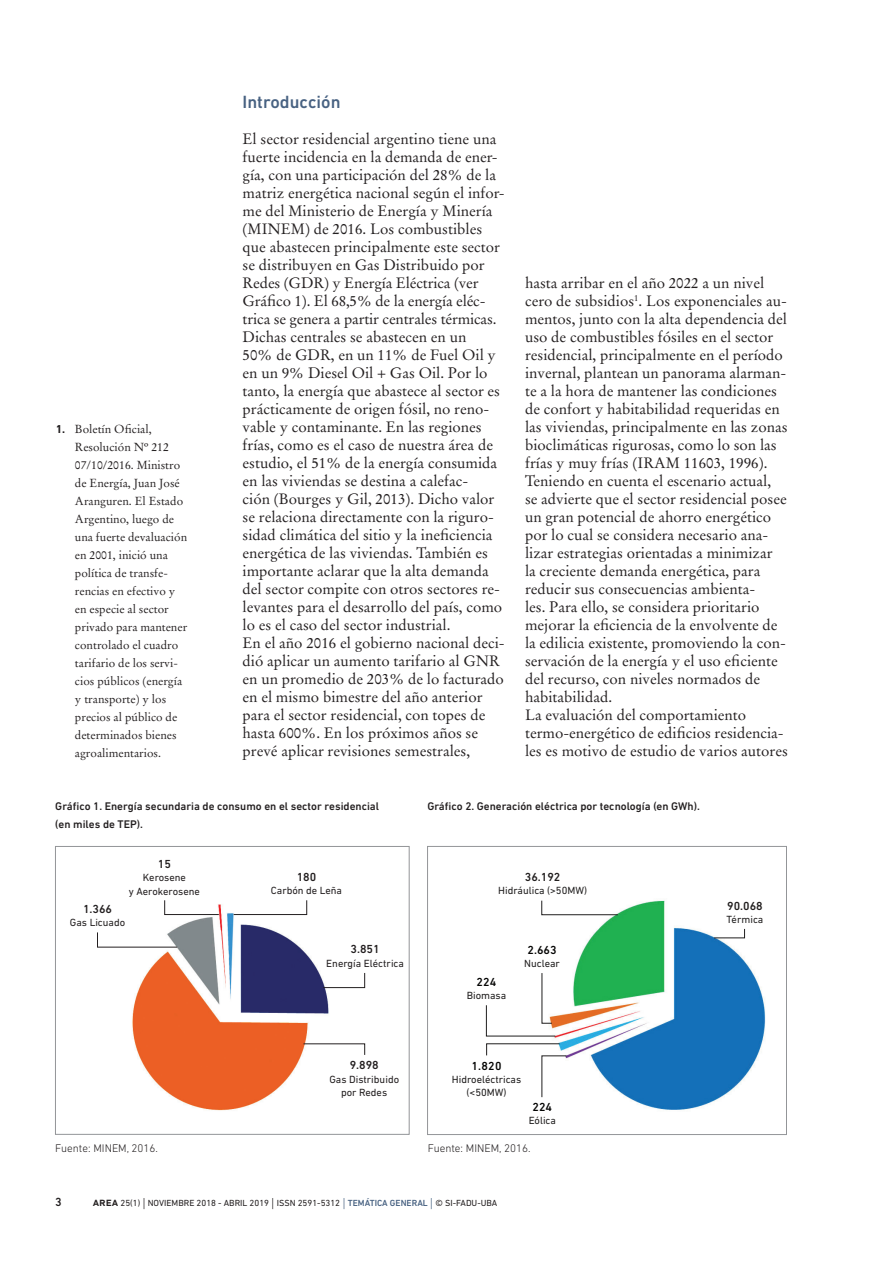
<style>
.page{position:relative;width:893px;height:1263px;background:#fff}
.page>*{position:absolute;margin:0;border:0;box-sizing:border-box;transform-origin:0 0}
._25_1º_SUBTÍTULO{font:500 18px "DIN Next LT Pro";color:#486282}
.TEXTO_PRINCIPAL{font:15px/18px "Stempel Garamond LT Std";color:#231f20}
._25_TEXTO_PRINCIPAL{font:15px/18px "Stempel Garamond LT Std";color:#231f20}
.t1{font:500 12px "DIN Next LT Pro";color:#231f20}
.t2{font:500 11.85px "DIN Next LT Pro";color:#231f20}
.t3{font:500 11.85px "DIN Next LT Pro";letter-spacing:.01em;color:#050504}
.t4{font:500 11.85px "DIN Next LT Pro";color:#211e1e}
._25_NOTA_AL_PIE{font:11.7px/18px "Stempel Garamond LT Std";color:#231f20}
._25_EPÍGRAFE{font:500 11.25px "DIN Next LT Pro";color:#231f20}
._25_EPÍGRAFE-2{font:300 11.25px "DIN Next LT Pro";color:#231f20}
.t5{font:10.5px/13.2px "DIN Next LT Pro";color:#231f20;text-align:center}
.t6{font:10.5px/13.2px "DIN Next LT Pro";color:#201e1e;text-align:center}
.t7{font:9px "DIN Next LT Pro";color:#231f20}
.s1{font-family:"DIN Next LT Pro";font-weight:700}
.s2{font-weight:500;font-size:12px}
.s3{font-weight:300;font-size:13.5px}
.s4{font-weight:300;font-size:13.5px;color:#486282}
.s5{font-weight:500;color:#486282}
</style>
<div class="page">
<img style="left:132px;top:902px;width:187px;height:209px">
<svg style="left:164px;top:900px;width:55px;height:15px"></svg>
<svg style="left:97px;top:932px;width:81px;height:16px"></svg>
<svg style="left:233px;top:900px;width:74px;height:15px"></svg>
<svg style="left:303px;top:972px;width:62px;height:83px"></svg>
<img style="left:618px;top:900px;width:148px;height:210px">
<svg style="left:486px;top:900px;width:132px;height:198px"></svg>
<svg style="left:714px;top:928px;width:31px;height:10px"></svg>
<div style="left:55px;top:846px;width:354px;height:288px;border:1px solid #939598"></div>
<div style="left:427px;top:846px;width:360px;height:289px;border:1px solid #939598"></div>
<p class="_25_NOTA_AL_PIE" style="left:75px;top:420px;width:114px;text-indent:-19px"><span class="s1">1.</span> Boletín Oficial,<br>Resolución Nº 212<br>07/10/2016. Ministro de Energía, Juan José<br>Aranguren. El Estado<br>Argentino, luego de una fuerte devaluación en 2001, inició una política de transfe&shy;rencias en efectivo y en especie al sector privado para mantener controlado el cuadro tarifario de los servi&shy;cios públicos (energía y transporte) y los precios al público de determinados bienes agroalimentarios.</p>
<p class="_25_1º_SUBTÍTULO" style="left:243px;top:92px;width:99px">Introducción</p>
<p class="_25_TEXTO_PRINCIPAL" style="left:243px;top:130px;width:264px">El sector residencial argentino tiene una fuerte incidencia en la demanda de ener&shy;gía, con una participación del 28% de la matriz energética nacional según el infor&shy;me del Ministerio de Energía y Minería (MINEM) de 2016. Los combustibles que abastecen principalmente este sector se distribuyen en Gas Distribuido por Redes (GDR) y Energía Eléctrica (ver Gráfico 1). El 68,5% de la energía eléc&shy;trica se genera a partir centrales térmicas.<br>Dichas centrales se abastecen en un<br>50% de GDR, en un 11% de Fuel Oil y en un 9% Diesel Oil + Gas Oil. Por lo tanto, la energía que abastece al sector es prácticamente de origen fósil, no reno&shy;vable y contaminante. En las regiones frías, como es el caso de nuestra área de estudio, el 51% de la energía consumida en las viviendas se destina a calefac-<br>ción (Bourges y Gil, 2013). Dicho valor se relaciona directamente con la riguro&shy;sidad climática del sitio y la ineficiencia energética de las viviendas. También es importante aclarar que la alta demanda del sector compite con otros sectores re&shy;levantes para el desarrollo del país, como lo es el caso del sector industrial.</p>
<p class="TEXTO_PRINCIPAL" style="left:243px;top:634px;width:264px">En el año 2016 el gobierno nacional deci&shy;dió aplicar un aumento tarifario al GNR en un promedio de 203% de lo facturado en el mismo bimestre del año anterior para el sector residencial, con topes de hasta 600%. En los próximos años se prevé aplicar revisiones semestrales,</p>
<p class="TEXTO_PRINCIPAL" style="left:525px;top:274px;width:264px">hasta arribar en el año 2022 a un nivel cero de subsidios<sup>1</sup>. Los exponenciales au&shy;mentos, junto con la alta dependencia del uso de combustibles fósiles en el sector residencial, principalmente en el período invernal, plantean un panorama alarman&shy;te a la hora de mantener las condiciones de confort y habitabilidad requeridas en las viviendas, principalmente en las zonas bioclimáticas rigurosas, como lo son las frías y muy frías (IRAM 11603, 1996).</p>
<p class="TEXTO_PRINCIPAL" style="left:525px;top:472px;width:263px">Teniendo en cuenta el escenario actual, se advierte que el sector residencial posee un gran potencial de ahorro energético por lo cual se considera necesario ana&shy;lizar estrategias orientadas a minimizar la creciente demanda energética, para reducir sus consecuencias ambienta-<br>les. Para ello, se considera prioritario mejorar la eficiencia de la envolvente de la edilicia existente, promoviendo la con&shy;servación de la energía y el uso eficiente del recurso, con niveles normados de habitabilidad.</p>
<p class="TEXTO_PRINCIPAL" style="left:525px;top:706px;width:264px">La evaluación del comportamiento termo-energético de edificios residencia&shy;les es motivo de estudio de varios autores</p>
<p class="_25_EPÍGRAFE" style="left:55px;top:800px;width:325px">Gráfico 1. Energía secundaria de consumo en el sector residencial</p>
<p class="_25_EPÍGRAFE" style="left:55px;top:818px;width:89px">(en miles de TEP).</p>
<p class="t2" style="left:158px;top:857px;width:15px">15</p>
<p class="t5" style="left:129px;top:871px;width:72px">Kerosene<br>y Aerokerosene</p>
<p class="t2" style="left:83px;top:902px;width:31px">1.366</p>
<p class="t5" style="left:70px;top:916px;width:57px">Gas Licuado</p>
<p class="t2" style="left:297px;top:870px;width:21px">180</p>
<p class="t5" style="left:271px;top:884px;width:73px">Carbón de Leña</p>
<p class="t2" style="left:351px;top:942px;width:31px">3.851</p>
<p class="t5" style="left:326px;top:956px;width:79px">Energía Eléctrica</p>
<p class="_25_EPÍGRAFE" style="left:427px;top:800px;width:274px">Gráfico 2. Generación eléctrica por tecnología (en GWh).</p>
<p class="t4" style="left:525px;top:870px;width:37px">36.192</p>
<p class="t6" style="left:498px;top:884px;width:90px">Hidráulica (&gt;50MW)</p>
<p class="t3" style="left:476px;top:975px;width:22px">224</p>
<p class="t6" style="left:467px;top:988px;width:41px">Biomasa</p>
<p class="t3" style="left:527px;top:943px;width:31px">2.663</p>
<p class="t6" style="left:524px;top:956px;width:37px">Nuclear</p>
<p class="_25_EPÍGRAFE-2" style="left:55px;top:1142px;width:104px">Fuente: MINEM, 2016.</p>
<p class="t2" style="left:350px;top:1058px;width:31px">9.898</p>
<p class="t5" style="left:329px;top:1072px;width:71px">Gas Distribuido por Redes</p>
<p class="t3" style="left:472px;top:1059px;width:32px">1.820</p>
<p class="t6" style="left:452px;top:1073px;width:71px">Hidroeléctricas (&lt;50MW)</p>
<p class="t3" style="left:533px;top:1100px;width:21px">224</p>
<p class="t6" style="left:529px;top:1114px;width:29px">Eólica</p>
<p class="_25_EPÍGRAFE-2" style="left:428px;top:1142px;width:104px">Fuente: MINEM, 2016.</p>
<p class="t1" style="left:55px;top:1195px;width:8px">3</p>
<p class="t7" style="left:93px;top:1198px;width:406px"><span class="s2">area</span> 25(1) <span class="s3">|</span> NOVIEMBRE 2018 - ABRIL 2019 <span class="s3">|</span> ISSN 2591-5312 <span class="s4">|</span> <span class="s5">TEMÁTICA GENERAL</span> <span class="s4">|</span> © SI-FADU-UBA</p>
<p class="t4" style="left:727px;top:899px;width:37px">90.068</p>
<p class="t6" style="left:727px;top:912px;width:38px">Térmica</p>
</div>
